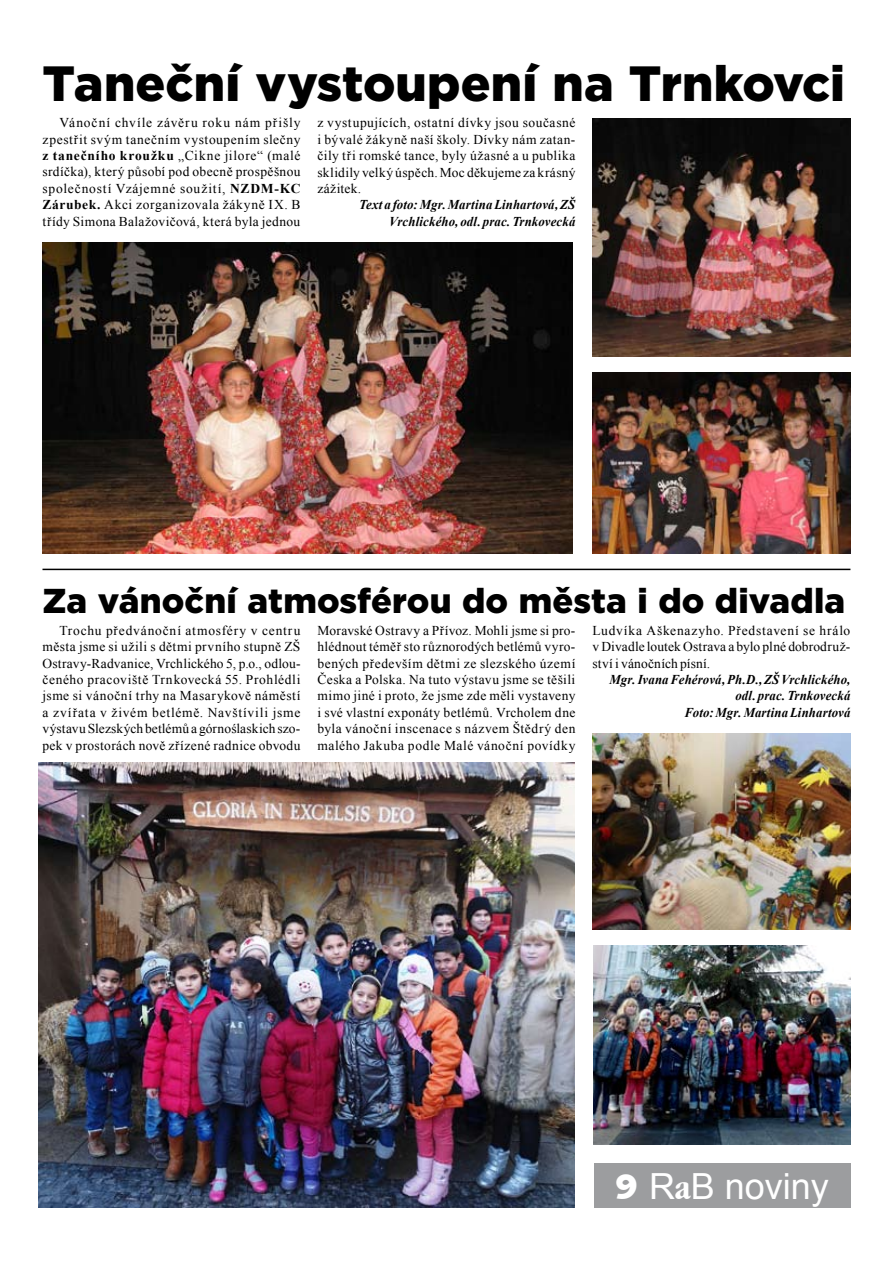
<style>
.page{position:relative;width:893px;height:1263px;background:#fff}
.page>*{position:absolute;margin:0;border:0;box-sizing:border-box;transform-origin:0 0}
.t1{font:900 49.5px "Gotham";color:#000}
.t2{font:36px "Arial";color:#fff}
.t3{font:900 34.5px "Gotham";letter-spacing:.005em;color:#000}
.t4{font:13.5px/16.4px "Times New Roman";letter-spacing:.025em;color:#000;text-align:justify}
.t5{font:italic 700 13.5px/16.4px "Times New Roman";letter-spacing:.01em;color:#000;text-align:right;scale:.95 1}
.s1{font-weight:700}
.s2{font-family:"Humanst 531 Blk BTCE Black"}
.s3{font-family:"Garmd ITC Bk Cn BTCE Bold Condensed"}
</style>
<div class="page">
<div style="left:594px;top:1163px;width:256px;height:45px;background:#9c9d9f"></div>
<img style="left:43px;top:242px;width:530px;height:312px">
<img style="left:592px;top:373px;width:258px;height:180px">
<img style="left:592px;top:119px;width:258px;height:238px">
<img style="left:594px;top:946px;width:256px;height:198px">
<img style="left:39px;top:763px;width:536px;height:445px">
<img style="left:592px;top:733px;width:258px;height:196px">
<hr style="left:42px;top:569px;width:808px;height:1px;background:#000">
<h1 class="t1" style="left:43px;top:50px;width:804px">Taneční vystoupení na Trnkovci</h1>
<p class="t4" style="left:43px;top:114px;width:259px;text-indent:17px">Vánoční chvíle závěru roku nám přišly zpestřit svým tanečním vystoupením slečny <span class="s1">z tanečního kroužku</span> „Cikne jilore“ (malé srdíčka), který působí pod obecně prospěšnou společností Vzájemné soužití, <span class="s1">NZDM-KC Zárubek.</span> Akci zorganizovala žákyně IX. B třídy Simona Balažovičová, která byla jednou</p>
<p class="t4" style="left:317px;top:114px;width:259px">z vystupujících, ostatní dívky jsou současné i bývalé žákyně naší školy. Dívky nám zatan&shy;čily tři romské tance, byly úžasné a u publika sklidily velký úspěch. Moc děkujeme za krásný zážitek.</p>
<p class="t5" style="left:359px;top:196px;width:229px">Text a foto: Mgr. Martina Linhartová, ZŠ<br>Vrchlického, odl. prac. Trnkovecká</p>
<h3 class="t3" style="left:43px;top:577px;width:804px">Za vánoční atmosférou do města i do divadla</h3>
<p class="t4" style="left:43px;top:622px;width:259px;text-indent:17px">Trochu předvánoční atmosféry v centru města jsme si užili s dětmi prvního stupně ZŠ Ostravy-Radvanice, Vrchlického 5, p.o., odlou&shy;čeného pracoviště Trnkovecká 55. Prohlédli jsme si vánoční trhy na Masarykově náměstí a zvířata v živém betlémě. Navštívili jsme výstavu Slezských betlémů a górnoślaskich szo&shy;pek v prostorách nově zřízené radnice obvodu</p>
<p class="t4" style="left:317px;top:622px;width:259px">Moravské Ostravy a Přívoz. Mohli jsme si pro&shy;hlédnout téměř sto různorodých betlémů vyro&shy;bených především dětmi ze slezského území Česka a Polska. Na tuto výstavu jsme se těšili mimo jiné i proto, že jsme zde měli vystaveny i své vlastní exponáty betlémů. Vrcholem dne byla vánoční inscenace s názvem Štědrý den malého Jakuba podle Malé vánoční povídky</p>
<p class="t4" style="left:592px;top:622px;width:259px">Ludvíka Aškenazyho. Představení se hrálo v Divadle loutek Ostrava a bylo plné dobrodruž&shy;ství i vánočních písní.</p>
<p class="t5" style="left:610px;top:671px;width:255px">Mgr. Ivana Fehérová, Ph.D., ZŠ Vrchlického, odl. prac. Trnkovecká<br>Foto: Mgr. Martina Linhartová</p>
<h2 class="t2" style="left:615px;top:1163px;width:215px"><span class="s2">9</span> R<span class="s3">a</span>B noviny</h2>
</div>
